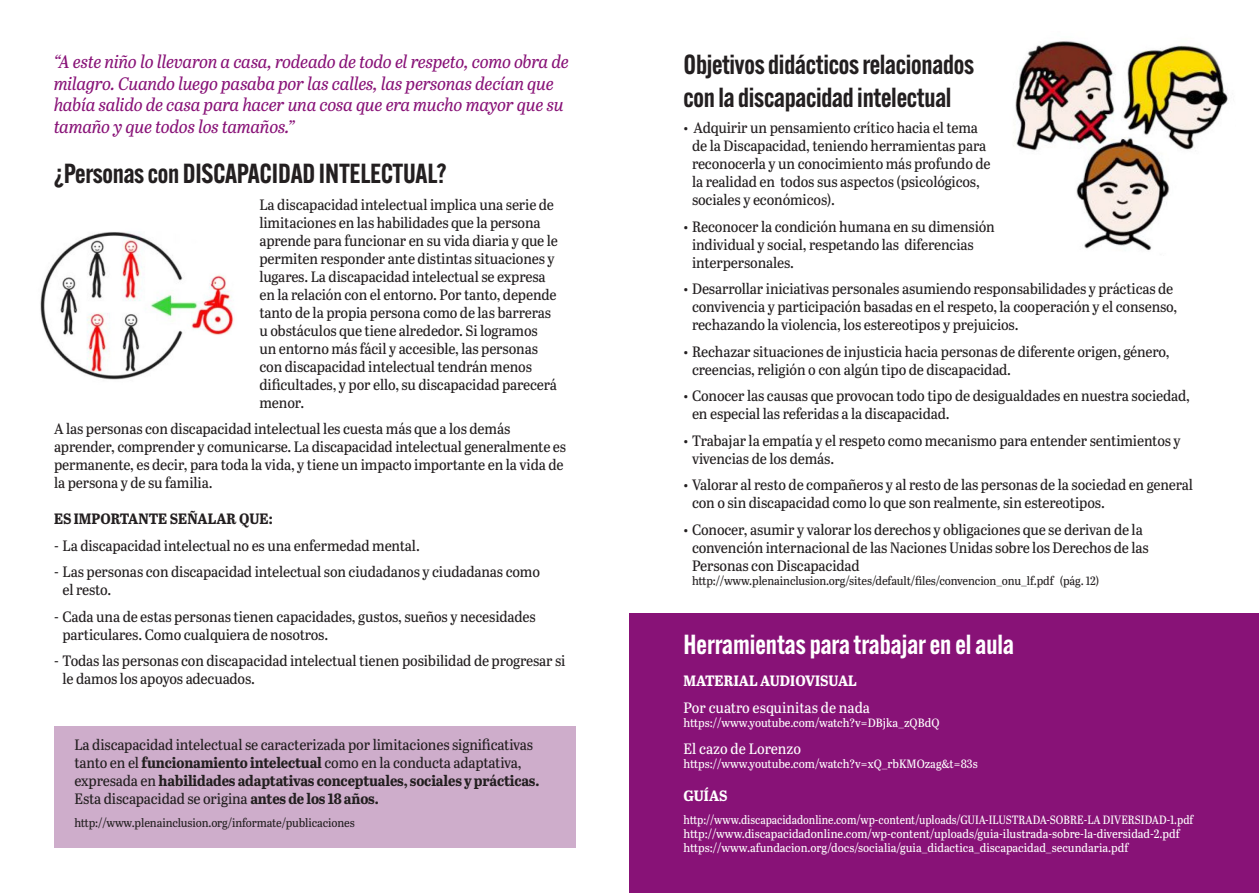
<style>
.page{position:relative;width:1259px;height:893px;background:#fff}
.page>*{position:absolute;margin:0;border:0;box-sizing:border-box;transform-origin:0 0}
.Subhead{font:600 27px/32.4px "Alternate Gothic ATF";letter-spacing:-.01em;color:#231f20}
.Subhead-2{font:600 27px "Alternate Gothic ATF";color:#fff}
.t1{font:italic 18px/21.6px "Abril Titling Nar";letter-spacing:-.005em;color:#881277}
.t2{font:15px/18px "Abril Titling Nar";letter-spacing:-.01em;color:#231f20}
.t3{font:15px "Abril Titling Nar";color:#fff}
.Subhead-3{font:700 15px "Abril Titling Nar";color:#fff}
.t4{font:700 15px "Abril Titling Nar";color:#231f20}
.t5{font:12px/14.4px "Abril Titling Nar";color:#fff;scale:.94 1}
.t6{font:12px "Abril Titling Nar";letter-spacing:-.01em;color:#231f20}
.t7{font:12px "Abril Titling Nar";color:#fff}
.s1{font-weight:700}
</style>
<div class="page">
<div style="left:54px;top:726px;width:521px;height:122px;background:#ceadcb"></div>
<div style="left:629px;top:614px;width:630px;height:279px;background:#881277"></div>
<img style="left:40px;top:232px;width:194px;height:148px">
<img style="left:1014px;top:41px;width:214px;height:209px">
<p class="t1" style="left:54px;top:50px;width:516px">“A este niño lo llevaron a casa, rodeado de todo el respeto, como obra de milagro. Cuando luego pasaba por las calles, las personas decían que había salido de casa para hacer una cosa que era mucho mayor que su tamaño y que todos los tamaños.”</p>
<p class="Subhead" style="left:54px;top:157px;width:394px">¿Personas con DISCAPACIDAD INTELECTUAL?</p>
<p class="t2" style="left:259px;top:195px;width:300px">La discapacidad intelectual implica una serie de limitaciones en las habilidades que la persona aprende para funcionar en su vida diaria y que le permiten responder ante distintas situaciones y lugares. La discapacidad intelectual se expresa en la relación con el entorno. Por tanto, depende tanto de la propia persona como de las barreras u obstáculos que tiene alrededor. Si logramos un entorno más fácil y accesible, las personas con discapacidad intelectual tendrán menos dificultades, y por ello, su discapacidad parecerá menor.</p>
<p class="t2" style="left:54px;top:419px;width:514px">A las personas con discapacidad intelectual les cuesta más que a los demás aprender, comprender y comunicarse. La discapacidad intelectual generalmente es permanente, es decir, para toda la vida, y tiene un impacto importante en la vida de la persona y de su familia.</p>
<p class="t4" style="left:54px;top:508px;width:220px">ES IMPORTANTE SEÑALAR QUE:</p>
<p class="t2" style="left:54px;top:536px;width:367px">- La discapacidad intelectual no es una enfermedad mental.</p>
<p class="t2" style="left:63px;top:562px;width:479px;text-indent:-9px">- Las personas con discapacidad intelectual son ciudadanos y ciudadanas como el resto.</p>
<p class="t2" style="left:63px;top:607px;width:475px;text-indent:-9px">- Cada una de estas personas tienen capacidades, gustos, sueños y necesidades particulares. Como cualquiera de nosotros.</p>
<p class="t2" style="left:63px;top:651px;width:504px;text-indent:-9px">- Todas las personas con discapacidad intelectual tienen posibilidad de progresar si le damos los apoyos adecuados.</p>
<p class="t2" style="left:74px;top:735px;width:466px">La discapacidad intelectual se caracterizada por limitaciones significativas tanto en el <span class="s1">funcionamiento intelectual</span> como en la conducta adaptativa, expresada en <span class="s1">habilidades adaptativas conceptuales, sociales y prácticas.<br></span>Esta discapacidad se origina <span class="s1">antes de los 18 años.</span></p>
<p class="t6" style="left:74px;top:814px;width:282px">http://www.plenainclusion.org/informate/publicaciones</p>
<p class="Subhead" style="left:683px;top:48px;width:292px">Objetivos didácticos relacionados con la discapacidad intelectual</p>
<p class="t2" style="left:692px;top:118px;width:300px;text-indent:-9px">• Adquirir un pensamiento crítico hacia el tema de la Discapacidad, teniendo herramientas para reconocerla y un conocimiento más profundo de la realidad en todos sus aspectos (psicológicos, sociales y económicos).</p>
<p class="t2" style="left:692px;top:217px;width:304px;text-indent:-9px">• Reconocer la condición humana en su dimensión individual y social, respetando las diferencias interpersonales.</p>
<p class="t2" style="left:692px;top:279px;width:487px;text-indent:-9px">• Desarrollar iniciativas personales asumiendo responsabilidades y prácticas de convivencia y participación basadas en el respeto, la cooperación y el consenso, rechazando la violencia, los estereotipos y prejuicios.</p>
<p class="t2" style="left:692px;top:342px;width:479px;text-indent:-9px">• Rechazar situaciones de injusticia hacia personas de diferente origen, género, creencias, religión o con algún tipo de discapacidad.</p>
<p class="t2" style="left:692px;top:386px;width:499px;text-indent:-9px">• Conocer las causas que provocan todo tipo de desigualdades en nuestra sociedad, en especial las referidas a la discapacidad.</p>
<p class="t2" style="left:692px;top:431px;width:490px;text-indent:-9px">• Trabajar la empatía y el respeto como mecanismo para entender sentimientos y vivencias de los demás.</p>
<p class="t2" style="left:692px;top:475px;width:502px;text-indent:-9px">• Valorar al resto de compañeros y al resto de las personas de la sociedad en general con o sin discapacidad como lo que son realmente, sin estereotipos.</p>
<p class="t2" style="left:692px;top:520px;width:458px;text-indent:-9px">• Conocer, asumir y valorar los derechos y obligaciones que se derivan de la convención internacional de las Naciones Unidas sobre los Derechos de las<br>Personas con Discapacidad</p>
<p class="t6" style="left:692px;top:572px;width:409px">http://www.plenainclusion.org/sites/default/files/convencion_onu_lf.pdf (pág. 12)</p>
<p class="Subhead-2" style="left:683px;top:627px;width:332px">Herramientas para trabajar en el aula</p>
<p class="Subhead-3" style="left:683px;top:670px;width:175px">MATERIAL AUDIOVISUAL</p>
<p class="t3" style="left:683px;top:697px;width:188px">Por cuatro esquinitas de nada</p>
<p class="t7" style="left:683px;top:714px;width:257px">https://www.youtube.com/watch?v=DBjka_zQBdQ</p>
<p class="t3" style="left:683px;top:738px;width:119px">El cazo de Lorenzo</p>
<p class="t7" style="left:683px;top:755px;width:296px">https://www.youtube.com/watch?v=xQ_rbKMOzag&amp;t=83s</p>
<p class="Subhead-3" style="left:683px;top:784px;width:46px">GUÍAS</p>
<p class="t5" style="left:683px;top:812px;width:544px">http://www.discapacidadonline.com/wp-content/uploads/GUIA-ILUSTRADA-SOBRE-LA DIVERSIDAD-1.pdf http://www.discapacidadonline.com/wp-content/uploads/guia-ilustrada-sobre-la-diversidad-2.pdf https://www.afundacion.org/docs/socialia/guia_didactica_discapacidad_secundaria.pdf</p>
</div>
